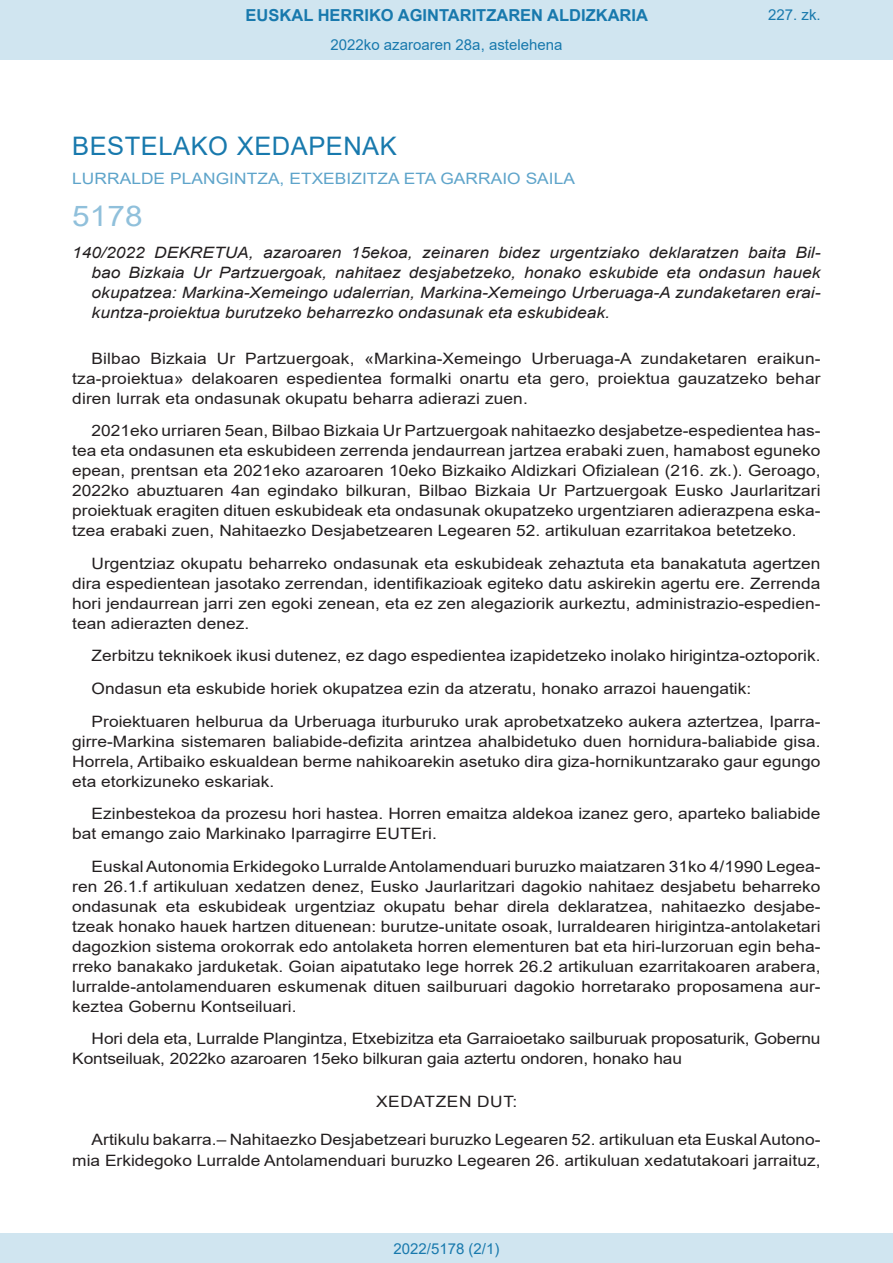
<style>
.page{position:relative;width:893px;height:1263px;background:#fff}
.page>*{position:absolute;margin:0;border:0;box-sizing:border-box;transform-origin:0 0}
.BOPVOrden{font:28.5px "Arial";color:#90c0db;scale:1.11 1}
.BOPVSeccion{font:25.5px "Arial";letter-spacing:.02em;color:#1879ad}
.t1{font:700 16.5px "Arial";color:#1879ad}
.BOPVDetalle{font:15.6px/20px "Arial";color:#231f20;text-align:justify;scale:1.11 1}
.BOPVTitulo{font:italic 15.6px/20px "Arial";color:#231f20;text-align:justify;scale:1.11 1}
.BOPVOrganismo{font:15.6px "Arial";letter-spacing:.005em;color:#5ea4ca;scale:1.11 1}
.BOPVClave{font:15.6px "Arial";letter-spacing:.035em;color:#231f20;scale:1.11 1}
.Paginacion_Centro{font:15px "Arial";color:#1879ad}
</style>
<div class="page">
<div style="left:0;top:0;width:893px;height:60px;background:#d0e5f0"></div>
<div style="left:0;top:1233px;width:893px;height:30px;background:#d0e5f0"></div>
<p class="t1" style="left:246px;top:3px;width:404px">EUSKAL HERRIKO AGINTARITZAREN ALDIZKARIA</p>
<p class="Paginacion_Centro" style="left:331px;top:35px;width:233px">2022ko azaroaren 28a, astelehena</p>
<p class="Paginacion_Centro" style="left:768px;top:5px;width:54px">227. zk.</p>
<p class="BOPVSeccion" style="left:72px;top:128px;width:326px">BESTELAKO XEDAPENAK</p>
<p class="BOPVOrganismo" style="left:72px;top:168px;width:454px">LURRALDE PLANGINTZA, ETXEBIZITZA ETA GARRAIO SAILA</p>
<p class="BOPVOrden" style="left:72px;top:196px;width:65px">5178</p>
<p class="BOPVTitulo" style="left:92px;top:243px;width:658px;text-indent:-19px">140/2022 DEKRETUA, azaroaren 15ekoa, zeinaren bidez urgentziako deklaratzen baita Bil&shy;bao Bizkaia Ur Partzuergoak, nahitaez desjabetzeko, honako eskubide eta ondasun hauek okupatzea: Markina-Xemeingo udalerrian, Markina-Xemeingo Urberuaga-A zundaketaren erai&shy;kuntza-proiektua burutzeko beharrezko ondasunak eta eskubideak.</p>
<p class="BOPVDetalle" style="left:72px;top:348px;width:676px;text-indent:19px">Bilbao Bizkaia Ur Partzuergoak, «Markina-Xemeingo Urberuaga-A zundaketaren eraikun&shy;tza-proiektua» delakoaren espedientea formalki onartu eta gero, proiektua gauzatzeko behar diren lurrak eta ondasunak okupatu beharra adierazi zuen.</p>
<p class="BOPVDetalle" style="left:72px;top:421px;width:676px;text-indent:19px">2021eko urriaren 5ean, Bilbao Bizkaia Ur Partzuergoak nahitaezko desjabetze-espedientea has&shy;tea eta ondasunen eta eskubideen zerrenda jendaurrean jartzea erabaki zuen, hamabost eguneko epean, prentsan eta 2021eko azaroaren 10eko Bizkaiko Aldizkari Ofizialean (216. zk.). Geroago, 2022ko abuztuaren 4an egindako bilkuran, Bilbao Bizkaia Ur Partzuergoak Eusko Jaurlaritzari proiektuak eragiten dituen eskubideak eta ondasunak okupatzeko urgentziaren adierazpena eska&shy;tzea erabaki zuen, Nahitaezko Desjabetzearen Legearen 52. artikuluan ezarritakoa betetzeko.</p>
<p class="BOPVDetalle" style="left:72px;top:553px;width:676px;text-indent:19px">Urgentziaz okupatu beharreko ondasunak eta eskubideak zehaztuta eta banakatuta agertzen dira espedientean jasotako zerrendan, identifikazioak egiteko datu askirekin agertu ere. Zerrenda hori jendaurrean jarri zen egoki zenean, eta ez zen alegaziorik aurkeztu, administrazio-espedien&shy;tean adierazten denez.</p>
<p class="BOPVDetalle" style="left:92px;top:646px;width:658px">Zerbitzu teknikoek ikusi dutenez, ez dago espedientea izapidetzeko inolako hirigintza-oztoporik.</p>
<p class="BOPVDetalle" style="left:92px;top:678px;width:596px">Ondasun eta eskubide horiek okupatzea ezin da atzeratu, honako arrazoi hauengatik:</p>
<p class="BOPVDetalle" style="left:72px;top:711px;width:676px;text-indent:19px">Proiektuaren helburua da Urberuaga iturburuko urak aprobetxatzeko aukera aztertzea, Iparra&shy;girre-Markina sistemaren baliabide-defizita arintzea ahalbidetuko duen hornidura-baliabide gisa.<br>Horrela, Artibaiko eskualdean berme nahikoarekin asetuko dira giza-hornikuntzarako gaur egungo eta etorkizuneko eskariak.</p>
<p class="BOPVDetalle" style="left:72px;top:804px;width:676px;text-indent:19px">Ezinbestekoa da prozesu hori hastea. Horren emaitza aldekoa izanez gero, aparteko baliabide bat emango zaio Markinako Iparragirre EUTEri.</p>
<p class="BOPVDetalle" style="left:72px;top:856px;width:676px;text-indent:19px">Euskal Autonomia Erkidegoko Lurralde Antolamenduari buruzko maiatzaren 31ko 4/1990 Legea&shy;ren 26.1.f artikuluan xedatzen denez, Eusko Jaurlaritzari dagokio nahitaez desjabetu beharreko ondasunak eta eskubideak urgentziaz okupatu behar direla deklaratzea, nahitaezko desjabe&shy;tzeak honako hauek hartzen dituenean: burutze-unitate osoak, lurraldearen hirigintza-antolaketari dagozkion sistema orokorrak edo antolaketa horren elementuren bat eta hiri-lurzoruan egin beha&shy;rreko banakako jarduketak. Goian aipatutako lege horrek 26.2 artikuluan ezarritakoaren arabera, lurralde-antolamenduaren eskumenak dituen sailburuari dagokio horretarako proposamena aur&shy;keztea Gobernu Kontseiluari.</p>
<p class="BOPVDetalle" style="left:72px;top:1029px;width:676px;text-indent:19px">Hori dela eta, Lurralde Plangintza, Etxebizitza eta Garraioetako sailburuak proposaturik, Gobernu<br>Kontseiluak, 2022ko azaroaren 15eko bilkuran gaia aztertu ondoren, honako hau</p>
<p class="BOPVClave" style="left:376px;top:1090px;width:129px">XEDATZEN DUT:</p>
<p class="BOPVDetalle" style="left:72px;top:1128px;width:676px;line-height:21px;text-align:right">Artikulu bakarra.– Nahitaezko Desjabetzeari buruzko Legearen 52. artikuluan eta Euskal Autono&shy;mia Erkidegoko Lurralde Antolamenduari buruzko Legearen 26. artikuluan xedatutakoari jarraituz,</p>
<p class="Paginacion_Centro" style="left:393px;top:1238px;width:107px">2022/5178 (2/1)</p>
</div>
